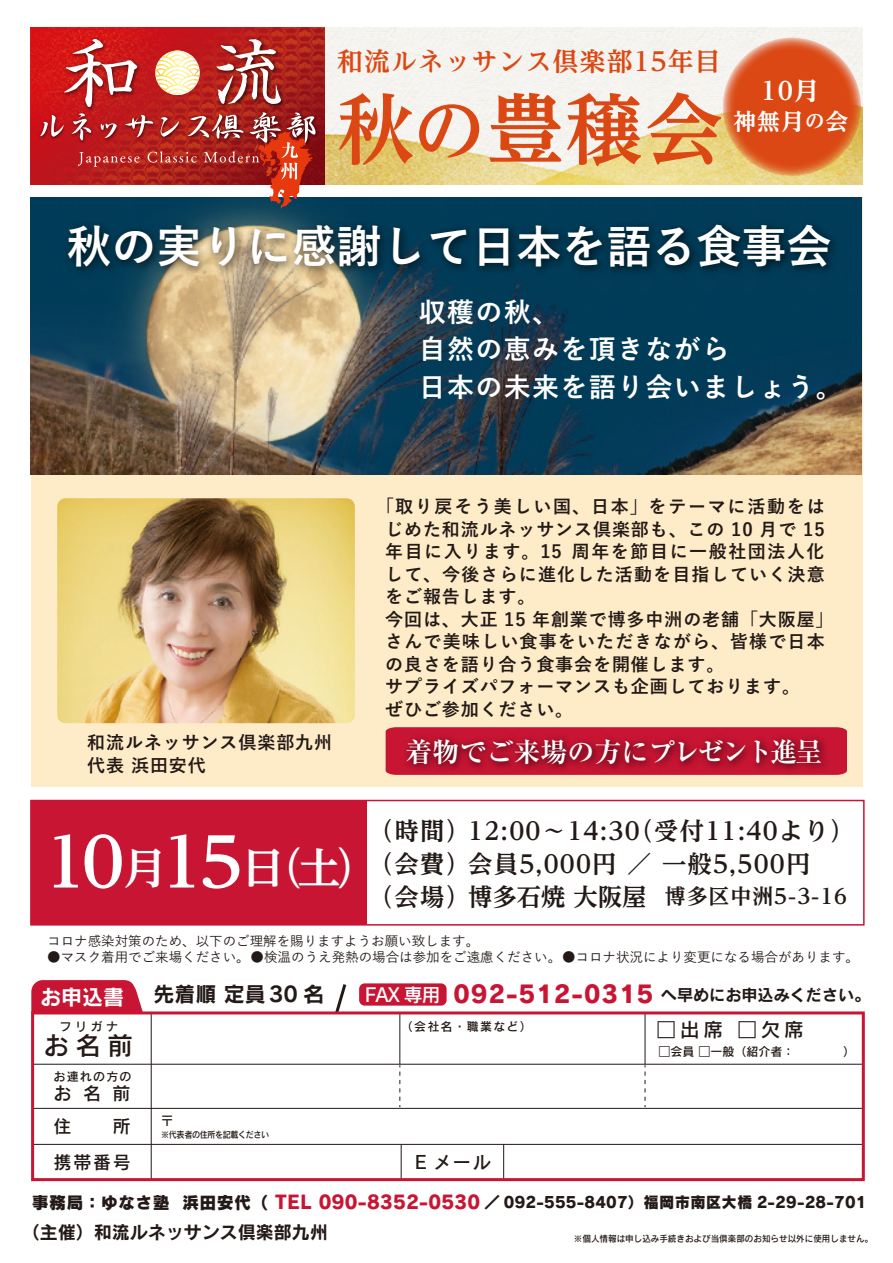
<style>
.page{position:relative;width:893px;height:1263px;background:#fff}
.page>*{position:absolute;margin:0;border:0;box-sizing:border-box;transform-origin:0 0}
.t1{font:700 77.1px "UD Reimin Pro";color:#db4814}
.t2{font:700 45px "Yu Go";color:#fff}
.t3{font:700 42.45px "UD Reimin Pro";color:#fff}
.t4{font:700 27px/37.5px "Yu Go";letter-spacing:.05em;color:#fff}
.t5{font:700 27px "Ryumin Pro";color:#fff}
.t6{font:700 25.65px "UD Reimin Pro";letter-spacing:.05em;color:#db4814}
.t7{font:25.5px "Rodin Pro DB";color:#231916}
.t8{font:700 expanded 24.6px "UD Reimin Pro";color:#fff}
.t9{font:700 24.3px/33px "UD Reimin Pro";letter-spacing:.05em;color:#231916}
.t10{font:700 expanded 22.8px "UD Reimin Pro";color:#fff}
.t11{font:21px "Rodin Pro B";color:#231916}
.t12{font:21px "Rodin Pro B";color:#fff}
.t13{font:19.5px "Rodin Pro DB";color:#231916}
.t14{font:700 18px/22.5px "Yu Go";letter-spacing:.05em;color:#231916}
.t15{font:18px "Rodin Pro B";color:#231916}
.t16{font:18px "Rodin Pro DB";letter-spacing:.1em;color:#231916}
.t17{font:16.05px "Rodin Pro B";color:#231916}
.t18{font:15.3px "Rodin Pro EB";letter-spacing:.015em;color:#231916}
.t19{font:500 13.5px "Yu Go";color:#231916}
.t20{font:13.5px "Rodin Pro DB";color:#231916}
.t21{font:12px "Rodin Pro DB";letter-spacing:.1em;color:#231916}
.t22{font:9px "Rodin Pro DB";color:#231916;scale:.95 1}
.t23{font:9px "Rodin Pro DB";letter-spacing:-.05em;color:#231916;scale:.9 1}
.s1{font-size:72.15px}
.s2{font-size:19.5px}
.s3{font-size:67.95px}
.s4{font-size:20.85px}
.s5{font-family:"Rodin Pro DB";font-size:18.9px;color:#fff}
.s6{font-family:"Rodin Pro EB";font-size:23.7px;color:#c81533}
.s7{font-size:16.95px}
.s8{font-size:18.45px;color:#c81533}
</style>
<div class="page">
<div style="left:31px;top:197px;width:831px;height:590px;background:#feecc9"></div>
<img style="left:31px;top:197px;width:830px;height:277px">
<img style="left:56px;top:212px;width:791px;height:81px">
<img style="left:324px;top:27px;width:539px;height:157px">
<div style="left:31px;top:800px;width:335px;height:125px;background:#c81533"></div>
<svg style="left:31px;top:980px;width:112px;height:31px;background:#cb2440"></svg>
<svg style="left:335px;top:984px;width:12px;height:27px"></svg>
<hr style="left:33px;top:1064px;width:830px;height:1px;background:#231916">
<hr style="left:33px;top:1108px;width:830px;height:1px;background:#231916">
<hr style="left:33px;top:1144px;width:830px;height:1px;background:#231916">
<hr style="left:151px;top:1013px;width:1px;height:166px;background:#231916">
<hr style="left:645px;top:1013px;width:1px;height:51px;background:#231916">
<hr style="left:399px;top:1013px;width:1px;height:51px;background:#231916">
<svg style="left:645px;top:1065px;width:1px;height:42px"></svg>
<svg style="left:399px;top:1065px;width:1px;height:42px"></svg>
<hr style="left:401px;top:1144px;width:1px;height:35px;background:#231916">
<hr style="left:503px;top:1144px;width:1px;height:35px;background:#231916">
<div style="left:359px;top:983px;width:88px;height:23px;background:#c81533;border-radius:6px"></div>
<div style="left:31px;top:1011px;width:834px;height:170px;border:3px solid #c81533"></div>
<svg style="left:31px;top:27px;width:293px;height:158px;background:#be1618"></svg>
<img style="left:59px;top:35px;width:228px;height:4px">
<img style="left:37px;top:109px;width:284px;height:39px">
<svg style="left:40px;top:39px;width:276px;height:170px;background:#b54a48"></svg>
<svg style="left:386px;top:727px;width:461px;height:48px;background:#cc2840"></svg>
<img style="left:396px;top:728px;width:438px;height:47px">
<div style="left:30px;top:800px;width:835px;height:125px;border:2px solid #c81533"></div>
<svg style="left:723px;top:38px;width:138px;height:138px;background:#dc5522"></svg>
<img style="left:57px;top:498px;width:298px;height:225px">
<h3 class="t6" style="left:337px;top:41px;width:385px">和流ルネッサンス倶楽部15年目</h3>
<h1 class="t1" style="left:337px;top:66px;width:387px">秋<span class="s1">の</span>豊穣会</h1>
<h3 class="t8" style="left:761px;top:71px;width:59px">10月</h3>
<p class="t10" style="left:733px;top:102px;width:117px">神無月<span class="s2">の</span>会</p>
<h2 class="t2" style="left:67px;top:221px;width:766px">秋の実りに感謝して日本を語る食事会</h2>
<h3 class="t4" style="left:419px;top:294px;width:425px">収穫の秋、<br>自然の恵みを頂きながら<br>日本の未来を語り会いましょう。</h3>
<p class="t14" style="left:87px;top:732px;width:246px">和流ルネッサンス倶楽部九州代表 浜田安代</p>
<h3 class="t3" style="left:45px;top:833px;width:335px"><span class="s3">10</span>月<span class="s3">15</span>日（土）</h3>
<p class="t14" style="left:385px;top:496px;width:450px;text-indent:-9px">「取り戻そう美しい国、日本」をテーマに活動をはじめた和流ルネッサンス倶楽部も、この 10 月で 15年目に入ります。15 周年を節目に一般社団法人化して、今後さらに進化した活動を目指していく決意をご報告します。<br>今回は、大正 15 年創業で博多中洲の老舗「大阪屋」さんで美味しい食事をいただきながら、皆様で日本の良さを語り合う食事会を開催します。<br>サプライズパフォーマンスも企画しております。<br>ぜひご参加ください。</p>
<h3 class="t5" style="left:405px;top:730px;width:419px">着物でご来場の方にプレゼント進呈</h3>
<h3 class="t9" style="left:369px;top:814px;width:487px">（時間）12:00～14:30（受付11:40より）（会費）会員5,000円 ／ 一般5,500円<br>（会場）博多石焼 大阪屋 <span class="s4">博多区中洲5-3-16</span></h3>
<p class="t19" style="left:47px;top:928px;width:434px">コロナ感染対策のため、以下のご理解を賜りますようお願い致します。</p>
<p class="t19" style="left:47px;top:945px;width:813px">●マスク着用でご来場ください。 ●検温のうえ発熱の場合は参加をご遠慮ください。 ●コロナ状況により変更になる場合があります。</p>
<p class="t12" style="left:40px;top:983px;width:86px">お申込書</p>
<p class="t11" style="left:154px;top:980px;width:172px">先着順 定員30 名</p>
<p class="t17" style="left:365px;top:984px;width:507px"><span class="s5">FAX 専用</span> <span class="s6">092-512-0315</span> へ早めにお申込みください。</p>
<p class="t21" style="left:59px;top:1019px;width:60px">フリガナ</p>
<p class="t21" style="left:401px;top:1019px;width:132px">（会社名・職業など）</p>
<p class="t13" style="left:657px;top:1016px;width:149px">□出席 □欠席</p>
<p class="t21" style="left:658px;top:1043px;width:198px">□会員 □一般（紹介者：　 　　）</p>
<h3 class="t7" style="left:44px;top:1029px;width:91px">お名前</h3>
<p class="t21" style="left:54px;top:1069px;width:79px">お連れの方の</p>
<p class="t16" style="left:54px;top:1081px;width:79px">お名前</p>
<p class="t16" style="left:54px;top:1114px;width:79px">住　　所</p>
<p class="t20" style="left:161px;top:1112px;width:15px">〒</p>
<p class="t23" style="left:161px;top:1129px;width:122px">※代表者の住所を記載ください</p>
<p class="t16" style="left:54px;top:1150px;width:79px">携帯番号</p>
<p class="t16" style="left:415px;top:1150px;width:77px">E メール</p>
<p class="t18" style="left:32px;top:1191px;width:836px"><span class="s7">事務局：ゆなさ塾 浜田安代（</span> <span class="s8">TEL 090-8352-0530</span> ／ 092-555-8407）福岡市南区大橋 2-29-28-701</p>
<p class="t15" style="left:22px;top:1220px;width:308px">（主催）和流ルネッサンス倶楽部九州</p>
<p class="t22" style="left:574px;top:1232px;width:316px">※個人情報は申し込み手続きおよび当倶楽部のお知らせ以外に使用しません。</p>
</div>
